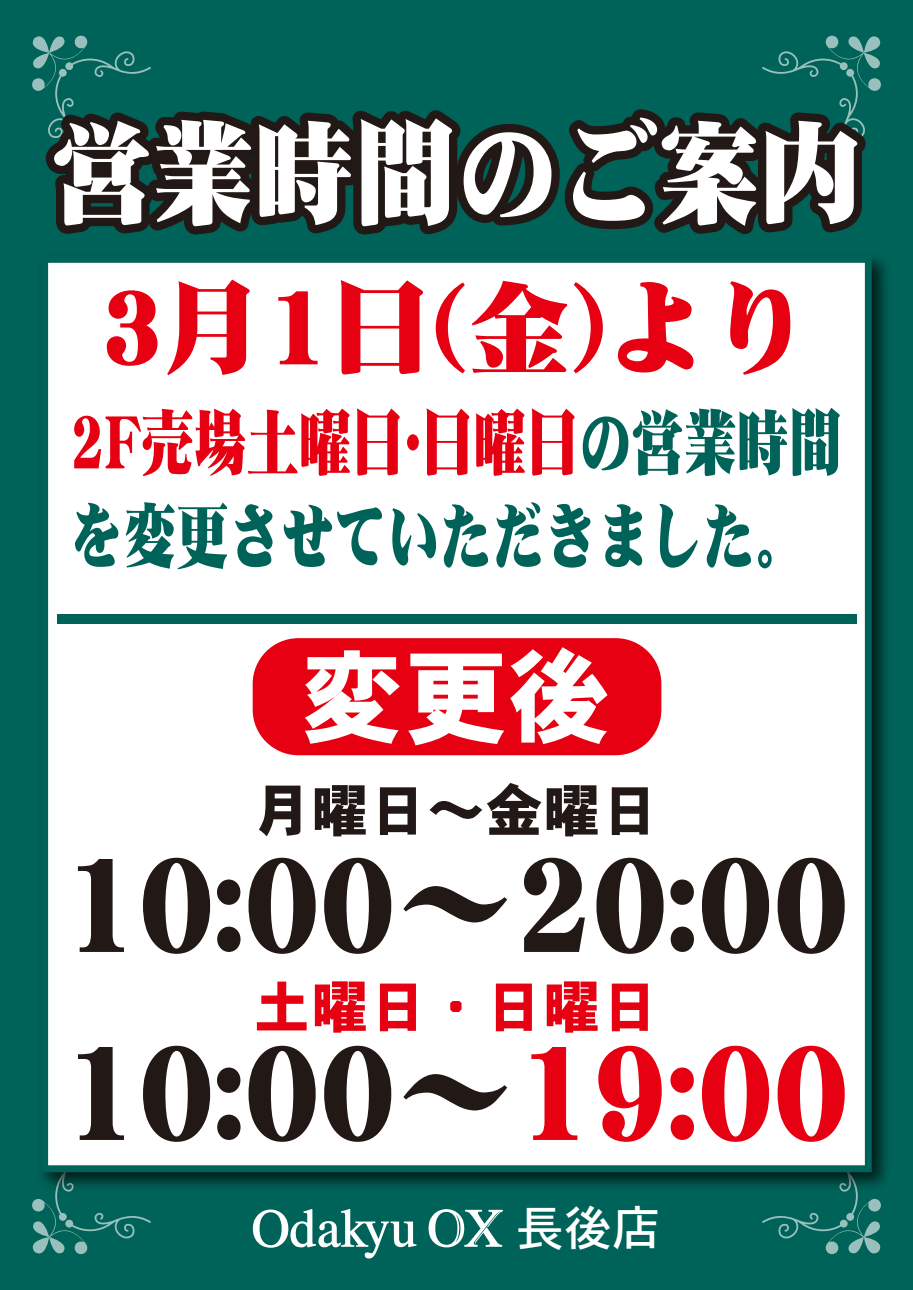
<style>
.page{position:relative;width:913px;height:1290px;background:#fff}
.page>*{position:absolute;margin:0;border:0;box-sizing:border-box;transform-origin:0 0}
.t1{font:128.94px "DF Mincho SU WINP RKSJ H";letter-spacing:.02em;color:#221815;scale:.92 1}
.t2{font:113.62px "DF Mincho SU WINP RKSJ H";color:#fff;scale:.89 1}
.t3{font:101.25px "DFHS Gothic W9 WINP RKSJ H";color:#fff}
.t4{font:101.19px "DF Mincho SU WINP RKSJ H";letter-spacing:.02em;color:#e60012}
.t5{font:72.12px/93.3px "DF Mincho SU WINP RKSJ H";color:#006359;scale:.73 1}
.t6{font:56.81px "DFHS Gothic W9 WINP RKSJ H";letter-spacing:.02em;color:#e60012}
.t7{font:56.81px "DFHS Gothic W9 WINP RKSJ H";letter-spacing:.02em;color:#221815}
.t8{font:47.94px "DFHS Gothic W5 WINP RKSJ H";color:#fff}
.s1{color:#e60012}
</style>
<div class="page">
<div style="left:0;top:0;width:912px;height:1290px;background:#006359"></div>
<svg style="left:32px;top:1197px;width:119px;height:57px"></svg>
<svg style="left:762px;top:1197px;width:118px;height:57px"></svg>
<svg style="left:32px;top:36px;width:848px;height:199px"></svg>
<img style="left:43px;top:258px;width:843px;height:939px">
<div style="left:43px;top:258px;width:828px;height:914px;background:#fff"></div>
<svg style="left:252px;top:1209px;width:164px;height:50px"></svg>
<svg style="left:428px;top:1209px;width:74px;height:39px"></svg>
<div style="left:57px;top:614px;width:799px;height:9px;background:#006359"></div>
<div style="left:253px;top:638px;width:408px;height:117px;background:#e60012;border-radius:46px"></div>
<h2 class="t2" style="left:52px;top:116px;width:911px">営業時間のご案内</h2>
<h3 class="t4" style="left:100px;top:277px;width:712px">3月1日(金)より</h3>
<p class="t5" style="left:71px;top:396px;width:1057px"><span class="s1">2F売場土曜日･日曜日</span>の営業時間を変更させていただきました｡</p>
<h3 class="t3" style="left:302px;top:646px;width:309px">変更後</h3>
<p class="t7" style="left:253px;top:782px;width:406px">月曜日～金曜日</p>
<h1 class="t1" style="left:63px;top:841px;width:853px">10:00～20:00</h1>
<p class="t6" style="left:253px;top:978px;width:406px">土曜日・日曜日</p>
<h1 class="t1" style="left:63px;top:1029px;width:852px">10:00～<span class="s1">19:00</span></h1>
<p class="t8" style="left:516px;top:1204px;width:145px">長後店</p>
</div>
